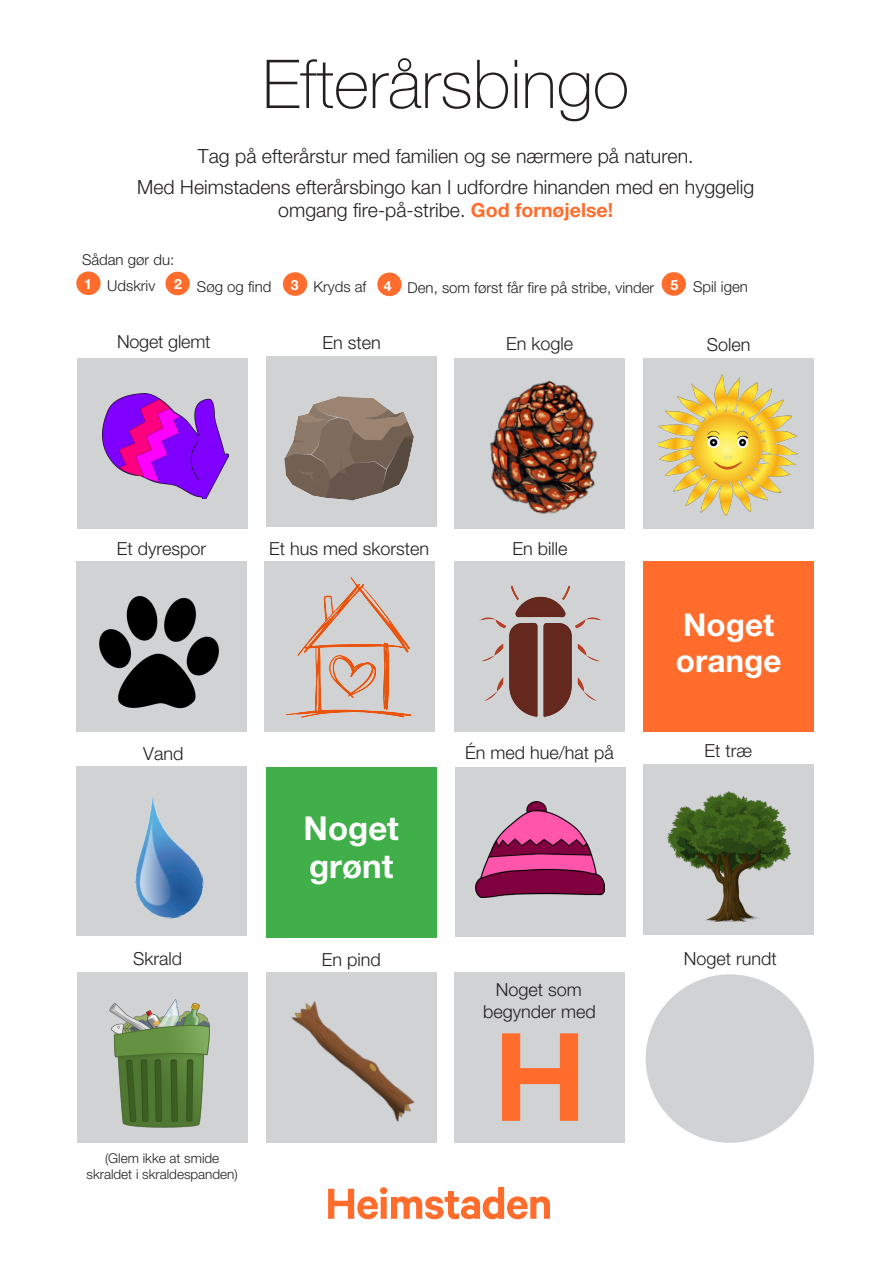
<style>
.page{position:relative;width:893px;height:1263px;background:#fff}
.page>*{position:absolute;margin:0;border:0;box-sizing:border-box;transform-origin:0 0}
.t1{font:600 142.5px "Calibre";color:#ff6c2c}
.t2{font:100 67.5px "Helvetica Neue LT Std";color:#231f20}
.t3{font:700 33px/37.3px "Helvetica Neue LT Std";color:#fff}
.t4{font:700 31.5px/35.7px "Helvetica Neue LT Std";color:#fff}
.t5{font:300 19.5px/31px "Helvetica Neue LT Std";color:#231f20;text-align:center}
.t6{font:300 18px "Helvetica Neue LT Std";color:#231f20}
.t7{font:300 15px/27.5px "Helvetica Neue LT Std";color:#231f20}
.t8{font:300 13.5px/15.9px "Helvetica Neue LT Std";color:#231f20;text-align:center}
.s1{font-weight:700;color:#ff6c2c}
.s2{font-weight:700;font-size:14.1px;color:#fff}
</style>
<div class="page">
<div style="left:77px;top:358px;width:170px;height:170px;background:#d1d2d4"></div>
<div style="left:77px;top:972px;width:170px;height:170px;background:#d1d2d4"></div>
<div style="left:455px;top:358px;width:170px;height:170px;background:#d1d2d4"></div>
<div style="left:455px;top:972px;width:170px;height:170px;background:#d1d2d4"></div>
<div style="left:266px;top:972px;width:170px;height:170px;background:#d1d2d4"></div>
<div style="left:644px;top:358px;width:170px;height:170px;background:#d1d2d4"></div>
<svg style="left:328px;top:1187px;width:222px;height:32px"></svg>
<div style="left:77px;top:766px;width:170px;height:170px;background:#d1d2d4"></div>
<img style="left:102px;top:393px;width:127px;height:105px">
<img style="left:291px;top:1001px;width:124px;height:121px">
<div style="left:643px;top:764px;width:171px;height:170px;background:#d1d2d4"></div>
<img style="left:668px;top:791px;width:123px;height:130px">
<div style="left:77px;top:562px;width:170px;height:170px;background:#d1d2d4"></div>
<img style="left:99px;top:596px;width:120px;height:113px">
<img style="left:658px;top:375px;width:139px;height:140px">
<div style="left:643px;top:561px;width:171px;height:170px;background:#ff6c2c"></div>
<div style="left:266px;top:768px;width:171px;height:170px;background:#40ae49"></div>
<div style="left:455px;top:768px;width:170px;height:169px;background:#d1d2d4"></div>
<img style="left:475px;top:801px;width:129px;height:96px">
<img style="left:109px;top:999px;width:102px;height:129px">
<div style="left:264px;top:561px;width:171px;height:170px;background:#d1d2d4"></div>
<div style="left:165px;top:272px;width:25px;height:23px;background:#ff6c2c;border-radius:50%"></div>
<div style="left:76px;top:271px;width:25px;height:24px;background:#ff6c2c;border-radius:50%"></div>
<div style="left:283px;top:272px;width:24px;height:24px;background:#ff6c2c;border-radius:50%"></div>
<div style="left:662px;top:272px;width:24px;height:24px;background:#ff6c2c;border-radius:50%"></div>
<div style="left:377px;top:273px;width:25px;height:23px;background:#ff6c2c;border-radius:50%"></div>
<div style="left:267px;top:356px;width:170px;height:170px;background:#d1d2d4"></div>
<img style="left:135px;top:794px;width:69px;height:125px">
<div style="left:646px;top:974px;width:168px;height:169px;background:#d1d2d4;border-radius:50%"></div>
<img style="left:490px;top:380px;width:107px;height:134px">
<img style="left:287px;top:578px;width:125px;height:139px">
<img style="left:418px;top:528px;width:246px;height:246px">
<img style="left:266px;top:387px;width:188px;height:142px">
<p class="t2" style="left:262px;top:45px;width:368px">Efterårsbingo</p>
<p class="t5" style="left:137px;top:140px;width:618px">Tag på efterårstur med familien og se nærmere på naturen.<br>Med Heimstadens efterårsbingo kan I udfordre hinanden med en hyggelig</p>
<p class="t5" style="left:278px;top:194px;width:336px">omgang fire-på-stribe. <span class="s1">God fornøjelse!</span></p>
<p class="t7" style="left:82px;top:246px;width:191px">Sådan gør du:<br><sup>1</sup> Udskriv <sup>2</sup> Søg og find</p>
<p class="t7" style="left:291px;top:274px;width:459px"><sup>3</sup> Kryds af <span class="s2">4</span> Den, som først får fire på stribe, vinder <sup>5</sup> Spil igen</p>
<p class="t6" style="left:117px;top:331px;width:95px">Noget glemt</p>
<p class="t6" style="left:322px;top:331px;width:60px">En sten</p>
<p class="t6" style="left:506px;top:332px;width:69px">En kogle</p>
<p class="t6" style="left:707px;top:333px;width:45px">Solen</p>
<p class="t6" style="left:117px;top:537px;width:91px">Et dyrespor</p>
<p class="t6" style="left:269px;top:537px;width:162px">Et hus med skorsten</p>
<p class="t6" style="left:512px;top:538px;width:57px">En bille</p>
<p class="t4" style="left:676px;top:607px;width:107px">Noget orange</p>
<p class="t6" style="left:143px;top:743px;width:42px">Vand</p>
<p class="t6" style="left:465px;top:741px;width:150px">Én med hue/hat på</p>
<p class="t6" style="left:704px;top:740px;width:49px">Et træ</p>
<p class="t3" style="left:304px;top:809px;width:97px">Noget grønt</p>
<p class="t6" style="left:133px;top:947px;width:51px">Skrald</p>
<p class="t6" style="left:322px;top:948px;width:61px">En pind</p>
<p class="t6" style="left:684px;top:947px;width:95px">Noget rundt</p>
<p class="t6" style="left:496px;top:979px;width:88px">Noget som</p>
<p class="t6" style="left:483px;top:1000px;width:114px">begynder med</p>
<p class="t1" style="left:494px;top:992px;width:94px">H</p>
<p class="t8" style="left:87px;top:1150px;width:153px">(Glem ikke at smide skraldet i skraldespanden)</p>
</div>
